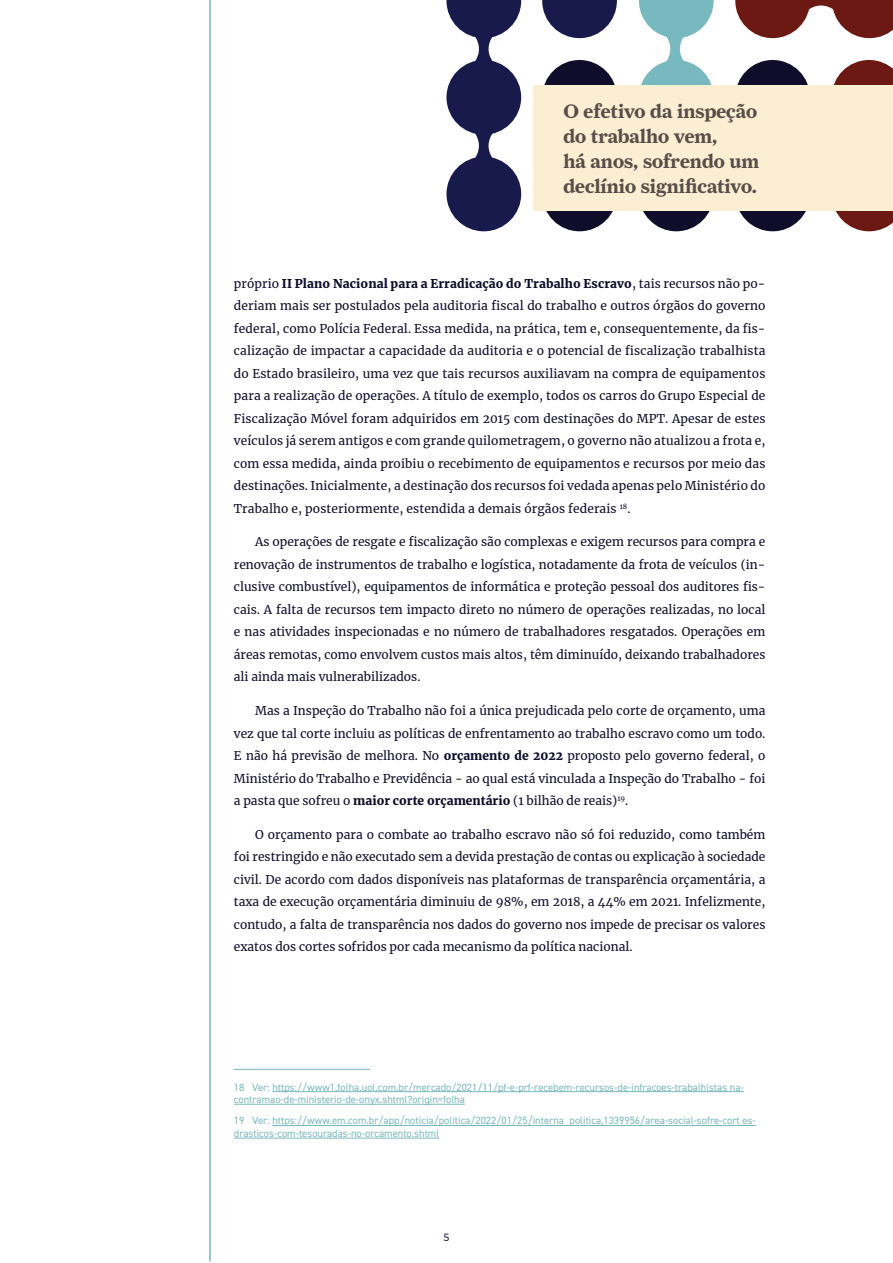
<style>
.page{position:relative;width:893px;height:1263px;background:#fff}
.page>*{position:absolute;margin:0;border:0;box-sizing:border-box;transform-origin:0 0}
.título{font:700 19.8px/25px "Farnham Display";color:#574e48}
.texto{font:12px/22.5px "Merriweather";color:#0f0d2a;text-align:justify}
.linha_fina{font:10.5px/12.6px "DIN2014";color:#78b9bf}
.t1{font:10.5px "Mark Pro";color:#0f0d2a}
.s1{font-weight:900}
</style>
<div class="page">
<hr style="left:209px;top:0;width:2px;height:1261px;background:#78b9bf">
<hr style="left:234px;top:1069px;width:136px;height:1px;background:#78b9bf">
<hr style="left:272px;top:1091px;width:472px;height:1px;background:#78b9bf">
<hr style="left:234px;top:1104px;width:231px;height:1px;background:#78b9bf">
<hr style="left:272px;top:1125px;width:484px;height:1px;background:#78b9bf">
<hr style="left:234px;top:1138px;width:40px;height:1px;background:#78b9bf">
<hr style="left:274px;top:1138px;width:165px;height:1px;background:#78b9bf">
<div style="left:542px;top:60px;width:75px;height:75px;background:#0f0d2a;border-radius:50%"></div>
<div style="left:446px;top:157px;width:75px;height:74px;background:#181a4b;border-radius:50%"></div>
<div style="left:446px;top:60px;width:75px;height:75px;background:#181a4b;border-radius:50%"></div>
<svg style="left:446px;top:0;width:75px;height:64px"></svg>
<div style="left:639px;top:60px;width:75px;height:75px;background:#78b9bf;border-radius:50%"></div>
<svg style="left:639px;top:0;width:75px;height:64px"></svg>
<div style="left:639px;top:157px;width:75px;height:74px;background:#0f0d2a;border-radius:50%"></div>
<svg style="left:473px;top:133px;width:21px;height:26px"></svg>
<div style="left:542px;top:157px;width:75px;height:74px;background:#0f0d2a;border-radius:50%"></div>
<svg style="left:542px;top:0;width:75px;height:38px"></svg>
<svg style="left:735px;top:0;width:158px;height:38px"></svg>
<div style="left:735px;top:157px;width:75px;height:74px;background:#0f0d2a;border-radius:50%"></div>
<div style="left:735px;top:60px;width:75px;height:75px;background:#0f0d2a;border-radius:50%"></div>
<svg style="left:833px;top:60px;width:60px;height:171px"></svg>
<div style="left:534px;top:85px;width:359px;height:126px;background:#fbeed2"></div>
<p class="título" style="left:563px;top:98px;width:197px">O efetivo da inspeção do trabalho vem,<br>há anos, sofrendo um declínio significativo.</p>
<p class="texto" style="left:234px;top:272px;width:533px">próprio <span class="s1">II Plano Nacional para a Erradicação do Trabalho Escravo</span>, tais recursos não po&shy;deriam mais ser postulados pela auditoria fiscal do trabalho e outros órgãos do governo federal, como Polícia Federal. Essa medida, na prática, tem e, consequentemente, da fis&shy;calização de impactar a capacidade da auditoria e o potencial de fiscalização trabalhista do Estado brasileiro, uma vez que tais recursos auxiliavam na compra de equipamentos para a realização de operações. A título de exemplo, todos os carros do Grupo Especial de Fiscalização Móvel foram adquiridos em 2015 com destinações do MPT. Apesar de estes veículos já serem antigos e com grande quilometragem, o governo não atualizou a frota e, com essa medida, ainda proibiu o recebimento de equipamentos e recursos por meio das destinações. Inicialmente, a destinação dos recursos foi vedada apenas pelo Ministério do Trabalho e, posteriormente, estendida a demais órgãos federais <sup>18</sup>.</p>
<p class="texto" style="left:234px;top:530px;width:533px;text-indent:21px">As operações de resgate e fiscalização são complexas e exigem recursos para compra e renovação de instrumentos de trabalho e logística, notadamente da frota de veículos (in&shy;clusive combustível), equipamentos de informática e proteção pessoal dos auditores fis&shy;cais. A falta de recursos tem impacto direto no número de operações realizadas, no local e nas atividades inspecionadas e no número de trabalhadores resgatados. Operações em áreas remotas, como envolvem custos mais altos, têm diminuído, deixando trabalhadores ali ainda mais vulnerabilizados.</p>
<p class="texto" style="left:234px;top:699px;width:533px;text-indent:21px">Mas a Inspeção do Trabalho não foi a única prejudicada pelo corte de orçamento, uma vez que tal corte incluiu as políticas de enfrentamento ao trabalho escravo como um todo.<br>E não há previsão de melhora. No <span class="s1">orçamento de 2022</span> proposto pelo governo federal, o Ministério do Trabalho e Previdência - ao qual está vinculada a Inspeção do Trabalho - foi a pasta que sofreu o <span class="s1">maior corte orçamentário</span> (1 bilhão de reais)<sup>19</sup>.</p>
<p class="texto" style="left:234px;top:823px;width:533px;text-indent:21px">O orçamento para o combate ao trabalho escravo não só foi reduzido, como também foi restringido e não executado sem a devida prestação de contas ou explicação à sociedade civil. De acordo com dados disponíveis nas plataformas de transparência orçamentária, a taxa de execução orçamentária diminuiu de 98%, em 2018, a 44% em 2021. Infelizmente, contudo, a falta de transparência nos dados do governo nos impede de precisar os valores exatos dos cortes sofridos por cada mecanismo da política nacional.</p>
<p class="linha_fina" style="left:234px;top:1080px;width:511px">18 Ver: https://www1.folha.uol.com.br/mercado/2021/11/pf-e-prf-recebem-recursos-de-infracoes-trabalhistas na&shy;contramao-de-ministerio-de-onyx.shtml?origin=folha</p>
<p class="linha_fina" style="left:234px;top:1114px;width:524px">19 Ver: https://www.em.com.br/app/noticia/politica/2022/01/25/interna_politica,1339956/area-social-sofre-cort es&shy;drasticos-com-tesouradas-no-orcamento.shtml</p>
<p class="t1" style="left:443px;top:1229px;width:8px">5</p>
</div>
